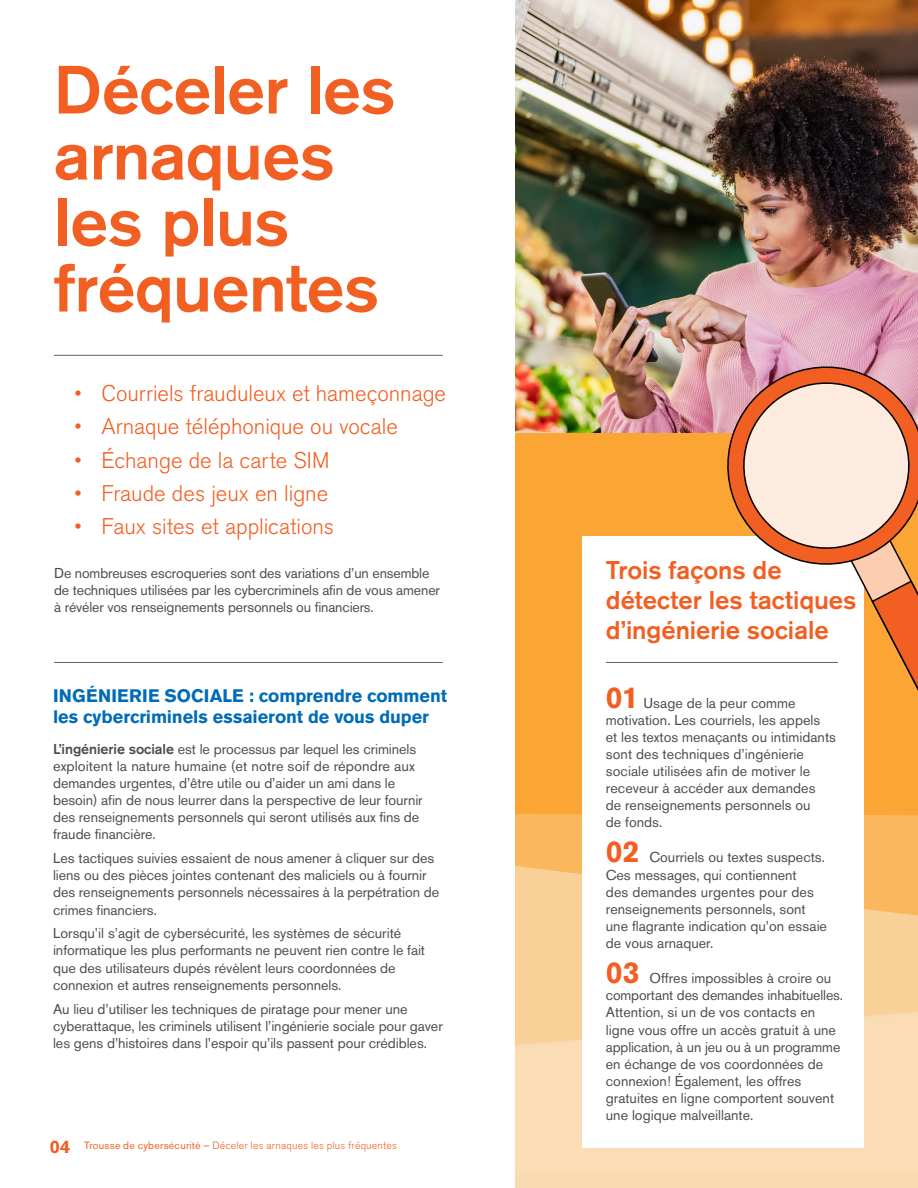
<style>
.page{position:relative;width:918px;height:1188px;background:#fff}
.page>*{position:absolute;margin:0;border:0;box-sizing:border-box;transform-origin:0 0}
.t1{font:500 67.5px/66px "Akzidenz Grotesk BE";letter-spacing:-.01em;color:#f15f22}
.t2{font:500 25.5px/30px "Akzidenz Grotesk BE";color:#f15f22}
.t3{font:300 22.5px "Akzidenz Grotesk BE";color:#f15f22}
.t4{font:700 18px/21px "Akzidenz Grotesk BE";color:#006cb7}
.t5{font:700 18px "Akzidenz Grotesk BE";color:#f15f22}
.t6{font:14.25px/17.1px "Akzidenz Grotesk BE";letter-spacing:-.005em;color:#4d4d4f}
.t7{font:300 10.5px "Akzidenz Grotesk BE";letter-spacing:.02em;color:#f15f22}
.s1{font-weight:500}
.s2{font-weight:400}
.s3{font-weight:700;font-size:30px;color:#f15f22}
</style>
<div class="page">
<img style="left:515px;top:0;width:403px;height:434px">
<hr style="left:54px;top:662px;width:389px;height:1px;background:#636466">
<div style="left:515px;top:434px;width:403px;height:754px;background:#faa534"></div>
<svg style="left:515px;top:814px;width:403px;height:192px;background:#f9c681"></svg>
<svg style="left:515px;top:1006px;width:403px;height:182px;background:#f9dab1"></svg>
<div style="left:582px;top:536px;width:282px;height:612px;background:#fff"></div>
<hr style="left:606px;top:662px;width:232px;height:1px;background:#636466">
<svg style="left:838px;top:578px;width:80px;height:113px"></svg>
<svg style="left:714px;top:353px;width:204px;height:225px;background:#edbba6"></svg>
<hr style="left:54px;top:355px;width:389px;height:1px;background:#636466">
<h1 class="t1" style="left:54px;top:56px;width:343px">Déceler les arnaques les plus fréquentes</h1>
<h3 class="t3" style="left:74px;top:381px;width:373px">• Courriels frauduleux et hameçonnage</h3>
<h3 class="t3" style="left:74px;top:414px;width:325px">• Arnaque téléphonique ou vocale</h3>
<h3 class="t3" style="left:74px;top:447px;width:257px">• Échange de la carte SIM</h3>
<h3 class="t3" style="left:74px;top:481px;width:255px">• Fraude des jeux en ligne</h3>
<h3 class="t3" style="left:74px;top:514px;width:261px">• Faux sites et applications</h3>
<p class="t6" style="left:54px;top:565px;width:387px">De nombreuses escroqueries sont des variations d’un ensemble de techniques utilisées par les cybercriminels afin de vous amener à révéler vos renseignements personnels ou financiers.</p>
<p class="t4" style="left:53px;top:686px;width:395px">INGÉNIERIE SOCIALE : comprendre comment les cybercriminels essaieront de vous duper</p>
<p class="t6" style="left:53px;top:740px;width:371px"><span class="s1">L’ingénierie sociale</span> est le processus par lequel les criminels exploitent la nature humaine (et notre soif de répondre aux demandes urgentes, d’être utile ou d’aider un ami dans le besoin) afin de nous leurrer dans la perspective de leur fournir des renseignements personnels qui seront utilisés aux fins de fraude financière.</p>
<p class="t6" style="left:53px;top:850px;width:388px">Les tactiques suivies essaient de nous amener à cliquer sur des liens ou des pièces jointes contenant des maliciels ou à fournir des renseignements personnels nécessaires à la perpétration de crimes financiers.</p>
<p class="t6" style="left:53px;top:925px;width:374px">Lorsqu’il s’agit de cybersécurité, les systèmes de sécurité informatique les plus performants ne peuvent rien contre le fait que des utilisateurs dupés révèlent leurs coordonnées de connexion et autres renseignements personnels.</p>
<p class="t6" style="left:53px;top:1000px;width:391px">Au lieu d’utiliser les techniques de piratage pour mener une cyberattaque, les criminels utilisent l’ingénierie sociale pour gaver les gens d’histoires dans l’espoir qu’ils passent pour crédibles.</p>
<p class="t5" style="left:50px;top:1136px;width:22px">04</p>
<p class="t7" style="left:84px;top:1139px;width:314px"><span class="s2">Trousse de cybersécurité –</span> Déceler les arnaques les plus fréquentes</p>
<h2 class="t2" style="left:606px;top:555px;width:252px">Trois façons de détecter les tactiques d’ingénierie sociale</h2>
<p class="t6" style="left:606px;top:694px;width:232px"><span class="s3">01</span> Usage de la peur comme motivation. Les courriels, les appels<br>et les textos menaçants ou intimidants sont des techniques d’ingénierie sociale utilisées afin de motiver le receveur à accéder aux demandes<br>de renseignements personnels ou<br>de fonds.</p>
<p class="t6" style="left:606px;top:849px;width:223px"><span class="s3">02</span> Courriels ou textes suspects.<br>Ces messages, qui contiennent<br>des demandes urgentes pour des renseignements personnels, sont une flagrante indication qu’on essaie de vous arnaquer.</p>
<p class="t6" style="left:606px;top:970px;width:239px"><span class="s3">03</span> Offres impossibles à croire ou comportant des demandes inhabituelles.<br>Attention, si un de vos contacts en ligne vous offre un accès gratuit à une application, à un jeu ou à un programme en échange de vos coordonnées de connexion! Également, les offres gratuites en ligne comportent souvent une logique malveillante.</p>
</div>
